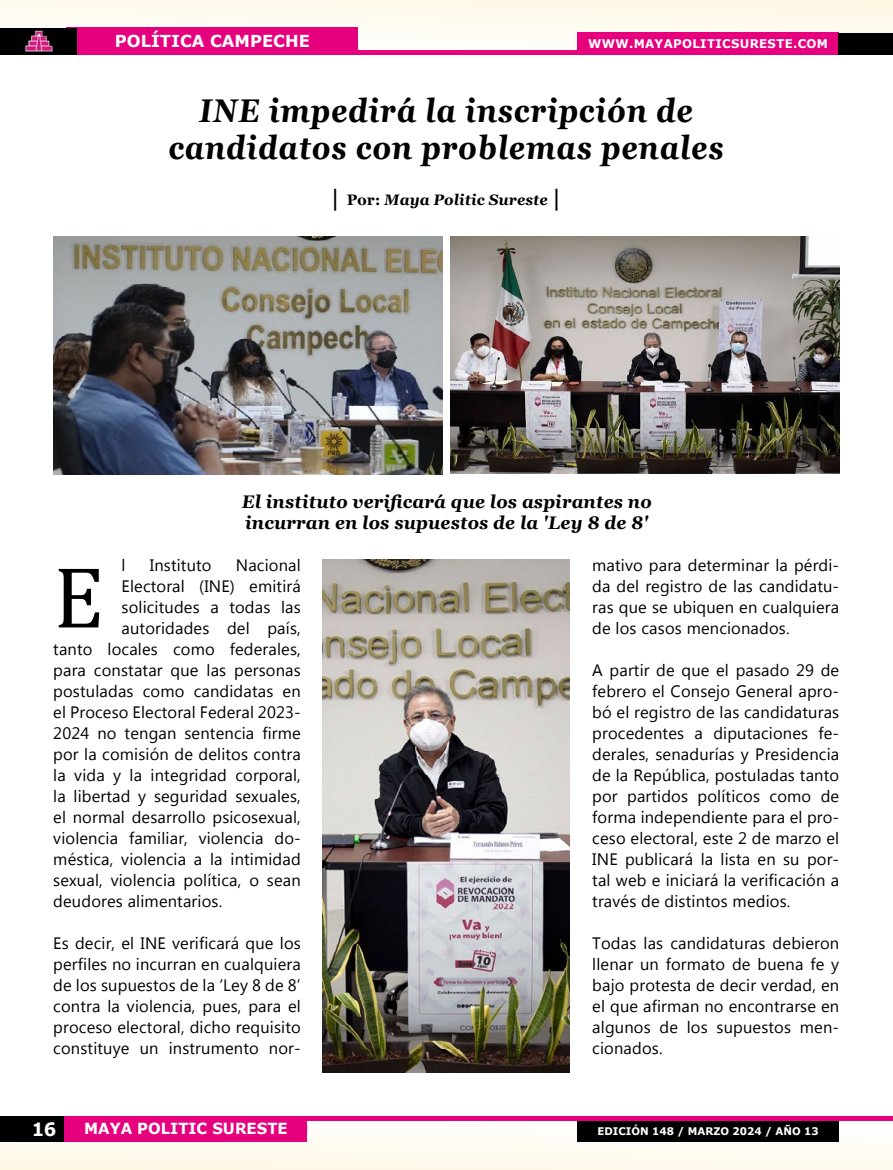
<style>
.page{position:relative;width:893px;height:1170px;background:#fff}
.page>*{position:absolute;margin:0;border:0;box-sizing:border-box;transform-origin:0 0}
.t1{font:87.75px "Cambria";color:#000}
.t2{font:italic 700 32.85px/36px "Georgia";letter-spacing:.03em;color:#000;text-align:center;scale:.89 1}
.t3{font:700 18.3px "Verdana";color:#fff;scale:.96 1}
.t4{font:italic 700 18.15px/21px "Georgia";letter-spacing:.01em;color:#000}
.t5{font:16.5px/21px "Myanmar Text";letter-spacing:.01em;color:#000;text-align:justify}
.t6{font:700 16.5px "Verdana";color:#fff}
.t7{font:700 15.3px "Verdana";color:#fff}
.t8{font:italic 700 15.15px "Georgia";letter-spacing:.01em;color:#000}
.t9{font:700 12px "Verdana";letter-spacing:.03em;color:#fff}
.t10{font:700 10.5px "Verdana";color:#fff}
.s1{font-style:normal;font-size:22.95px}
.s2{font-style:normal}
</style>
<div class="page">
<div style="left:0;top:0;width:893px;height:54px;background:#fefaee"></div>
<div style="left:60px;top:50px;width:833px;height:5px;background:#e6007d"></div>
<div style="left:577px;top:33px;width:262px;height:21px;background:#e6007d"></div>
<div style="left:839px;top:33px;width:54px;height:21px;background:#000"></div>
<div style="left:67px;top:28px;width:291px;height:26px;background:#e6007d"></div>
<div style="left:0;top:28px;width:77px;height:27px;background:#000"></div>
<div style="left:0;top:1115px;width:893px;height:54px;background:#fefaef"></div>
<div style="left:577px;top:1120px;width:262px;height:21px;background:#000"></div>
<div style="left:60px;top:1115px;width:833px;height:5px;background:#e6007d"></div>
<div style="left:0;top:1115px;width:74px;height:26px;background:#000"></div>
<div style="left:65px;top:1115px;width:242px;height:26px;background:#e6007d"></div>
<img style="left:25px;top:30px;width:29px;height:21px">
<img style="left:450px;top:236px;width:390px;height:237px">
<img style="left:53px;top:237px;width:390px;height:237px">
<img style="left:323px;top:559px;width:246px;height:513px">
<hr style="left:892px;top:0;width:1px;height:54px;background:#fef7e2">
<hr style="left:892px;top:1115px;width:1px;height:54px;background:#fef7e2">
<p class="t6" style="left:115px;top:29px;width:197px">POLÍTICA CAMPECHE</p>
<p class="t9" style="left:588px;top:35px;width:241px">WWW.MAYAPOLITICSURESTE.COM</p>
<h2 class="t2" style="left:169px;top:93px;width:629px">INE impedirá la inscripción de candidatos con problemas penales</h2>
<p class="t8" style="left:331px;top:189px;width:232px"><span class="s1">|</span> <span class="s2">Por:</span> Maya Politic Sureste <span class="s1">|</span></p>
<p class="t4" style="left:242px;top:491px;width:413px">El instituto verificará que los aspirantes no incurran en los supuestos de la 'Ley 8 de 8'</p>
<h1 class="t1" style="left:54px;top:545px;width:52px">E</h1>
<p class="t5" style="left:592px;top:554px;width:248px">mativo para determinar la pérdi&shy;da del registro de las candidatu&shy;ras que se ubiquen en cualquiera de los casos mencionados.</p>
<p class="t5" style="left:592px;top:659px;width:248px">A partir de que el pasado 29 de febrero el Consejo General apro&shy;bó el registro de las candidaturas procedentes a diputaciones fe&shy;derales, senadurías y Presidencia de la República, postuladas tanto por partidos políticos como de forma independiente para el pro&shy;ceso electoral, este 2 de marzo el INE publicará la lista en su por&shy;tal web e iniciará la verificación a través de distintos medios.</p>
<p class="t5" style="left:592px;top:932px;width:248px">Todas las candidaturas debieron llenar un formato de buena fe y bajo protesta de decir verdad, en el que afirman no encontrarse en algunos de los supuestos men&shy;cionados.</p>
<p class="t5" style="left:122px;top:554px;width:5px">l</p>
<p class="t5" style="left:150px;top:554px;width:63px">Instituto</p>
<p class="t5" style="left:236px;top:554px;width:66px">Nacional</p>
<p class="t5" style="left:122px;top:575px;width:181px">Electoral (INE) emitirá</p>
<p class="t5" style="left:122px;top:596px;width:181px">solicitudes a todas las</p>
<p class="t5" style="left:122px;top:617px;width:181px">autoridades del país,</p>
<p class="t5" style="left:53px;top:638px;width:249px">tanto locales como federales,</p>
<p class="t5" style="left:53px;top:659px;width:249px">para constatar que las personas</p>
<p class="t5" style="left:53px;top:680px;width:249px">postuladas como candidatas en</p>
<p class="t5" style="left:53px;top:701px;width:249px">el Proceso Electoral Federal 2023-</p>
<p class="t5" style="left:53px;top:722px;width:249px">2024 no tengan sentencia firme</p>
<p class="t5" style="left:53px;top:743px;width:249px">por la comisión de delitos contra</p>
<p class="t5" style="left:53px;top:764px;width:249px">la vida y la integridad corporal,</p>
<p class="t5" style="left:53px;top:785px;width:249px">la libertad y seguridad sexuales,</p>
<p class="t5" style="left:53px;top:806px;width:249px">el normal desarrollo psicosexual,</p>
<p class="t5" style="left:53px;top:827px;width:249px">violencia familiar, violencia do-</p>
<p class="t5" style="left:53px;top:848px;width:249px">méstica, violencia a la intimidad</p>
<p class="t5" style="left:53px;top:869px;width:249px">sexual, violencia política, o sean</p>
<p class="t5" style="left:53px;top:890px;width:170px">deudores alimentarios.</p>
<p class="t5" style="left:53px;top:932px;width:249px">Es decir, el INE verificará que los perfiles no incurran en cualquiera de los supuestos de la ‘Ley 8 de 8’ contra la violencia, pues, para el proceso electoral, dicho requisito constituye un instrumento nor-</p>
<p class="t3" style="left:32px;top:1115px;width:27px">16</p>
<p class="t7" style="left:84px;top:1117px;width:205px">MAYA POLITIC SURESTE</p>
<p class="t10" style="left:598px;top:1123px;width:223px">EDICIÓN 148 / MARZO 2024 / AÑO 13</p>
</div>
